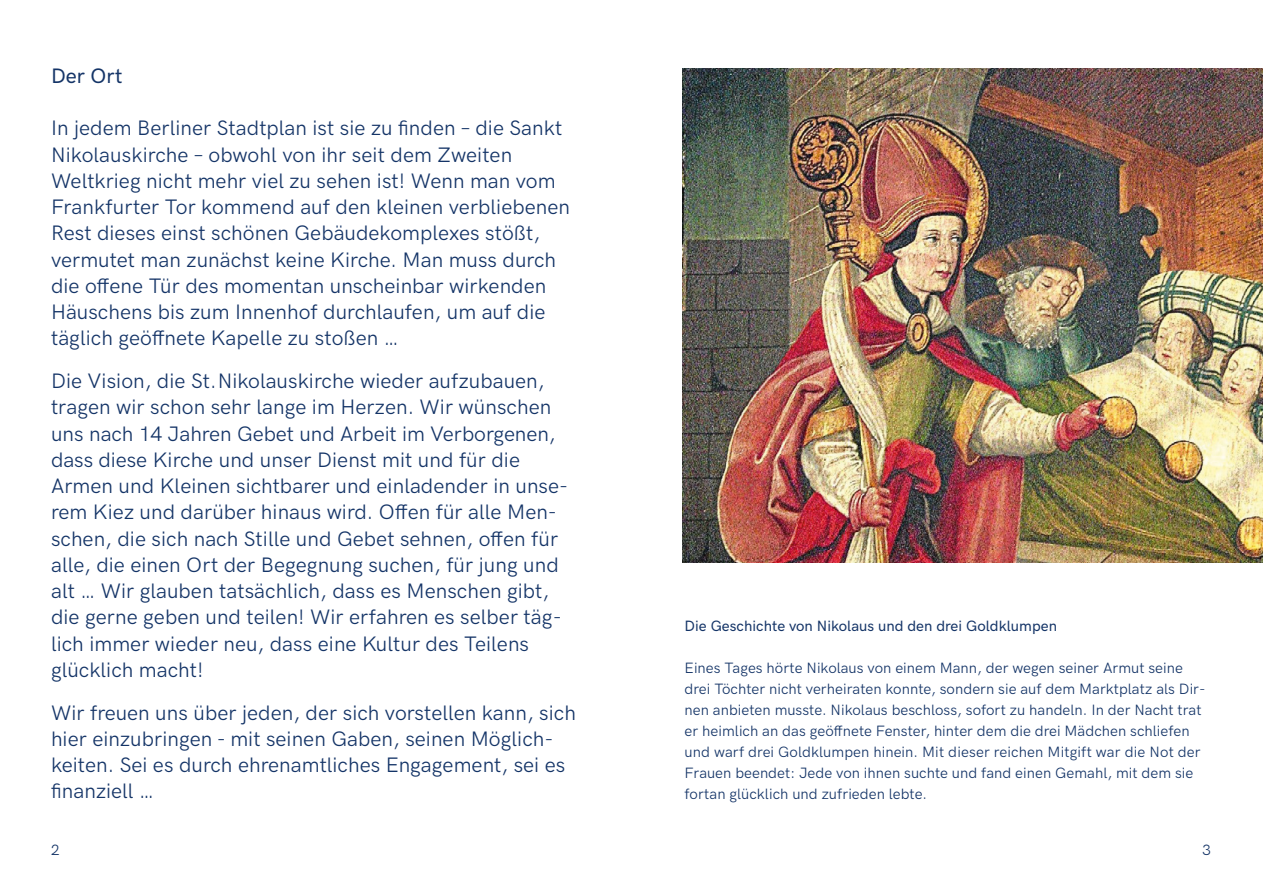
<style>
.page{position:relative;width:1263px;height:893px;background:#fff}
.page>*{position:absolute;margin:0;border:0;box-sizing:border-box;transform-origin:0 0}
.t1{font:21px/26.2px "HK Grotesk";letter-spacing:.005em;color:#143467}
.t2{font:500 21px "HK Grotesk";letter-spacing:.005em;color:#143467}
.t3{font:15px/21px "HK Grotesk";letter-spacing:.005em;color:#143467}
.t4{font:500 15px "HK Grotesk";letter-spacing:.005em;color:#143467}
</style>
<div class="page">
<img style="left:682px;top:68px;width:581px;height:494px">
<p class="t2" style="left:51px;top:60px;width:73px">Der Ort</p>
<p class="t1" style="left:51px;top:113px;width:520px">In jedem Berliner Stadtplan ist sie zu finden – die Sankt Nikolauskirche – obwohl von ihr seit dem Zweiten Weltkrieg nicht mehr viel zu sehen ist! Wenn man vom Frankfurter Tor kommend auf den kleinen verbliebenen Rest dieses einst schönen Gebäudekomplexes stößt, vermutet man zunächst keine Kirche. Man muss durch die offene Tür des momentan unscheinbar wirkenden Häuschens bis zum Innenhof durchlaufen, um auf die täglich geöffnete Kapelle zu stoßen …</p>
<p class="t1" style="left:51px;top:366px;width:519px">Die Vision, die St.Nikolauskirche wieder aufzubauen, tragen wir schon sehr lange im Herzen. Wir wünschen uns nach 14 Jahren Gebet und Arbeit im Verborgenen, dass diese Kirche und unser Dienst mit und für die Armen und Kleinen sichtbarer und einladender in unse&shy;rem Kiez und darüber hinaus wird. Offen für alle Men&shy;schen, die sich nach Stille und Gebet sehnen, offen für alle, die einen Ort der Begegnung suchen, für jung und alt … Wir glauben tatsächlich, dass es Menschen gibt, die gerne geben und teilen! Wir erfahren es selber täg&shy;lich immer wieder neu, dass eine Kultur des Teilens glücklich macht!</p>
<p class="t1" style="left:51px;top:698px;width:526px">Wir freuen uns über jeden, der sich vorstellen kann, sich hier einzubringen - mit seinen Gaben, seinen Möglich&shy;keiten. Sei es durch ehrenamtliches Engagement, sei es finanziell …</p>
<p class="t4" style="left:685px;top:614px;width:374px">Die Geschichte von Nikolaus und den drei Goldklumpen</p>
<p class="t3" style="left:685px;top:656px;width:522px">Eines Tages hörte Nikolaus von einem Mann, der wegen seiner Armut seine drei Töchter nicht verheiraten konnte, sondern sie auf dem Marktplatz als Dir&shy;nen anbieten musste. Nikolaus beschloss, sofort zu handeln. In der Nacht trat er heimlich an das geöffnete Fenster, hinter dem die drei Mädchen schliefen und warf drei Goldklumpen hinein. Mit dieser reichen Mitgift war die Not der Frauen beendet: Jede von ihnen suchte und fand einen Gemahl, mit dem sie fortan glücklich und zufrieden lebte.</p>
<p class="t3" style="left:51px;top:838px;width:10px">2</p>
<p class="t3" style="left:1202px;top:838px;width:10px">3</p>
</div>
